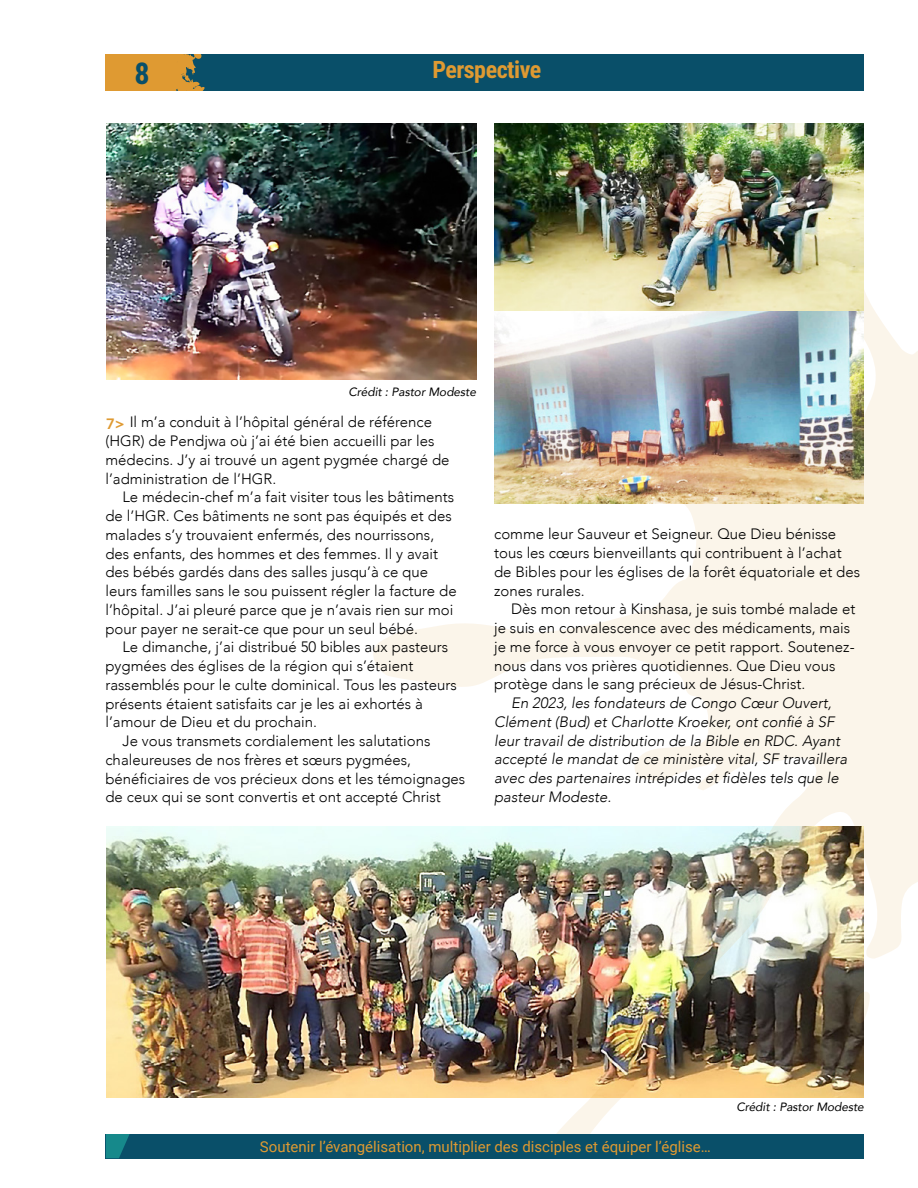
<style>
.page{position:relative;width:918px;height:1188px;background:#fff}
.page>*{position:absolute;margin:0;border:0;box-sizing:border-box;transform-origin:0 0}
.t1{font:700 30px "Roboto Condensed";color:#094f69}
.t2{font:700 24px "Roboto Condensed";letter-spacing:-.02em;color:#df9a32}
.t3{font:300 15px/18.8px "Avenir";color:#000}
.t4{font:italic 300 15px/18.8px "Avenir";color:#000}
.t5{font:15px "Roboto";color:#df9a32}
.t6{font:800 15px "Avenir";color:#df9a32}
.t7{font:italic 12px "Avenir";letter-spacing:-.005em;color:#000}
</style>
<div class="page">
<div style="left:106px;top:54px;width:758px;height:37px;background:#094f69"></div>
<svg style="left:106px;top:54px;width:99px;height:37px;background:#c69138"></svg>
<div style="left:106px;top:1134px;width:758px;height:24px;background:#094f69"></div>
<svg style="left:106px;top:1134px;width:24px;height:24px"></svg>
<img style="left:106px;top:826px;width:266px;height:271px">
<img style="left:372px;top:166px;width:546px;height:968px">
<img style="left:141px;top:999px;width:39px;height:46px">
<svg style="left:852px;top:990px;width:18px;height:35px"></svg>
<img style="left:494px;top:123px;width:370px;height:380px">
<img style="left:106px;top:123px;width:370px;height:257px">
<h1 class="t1" style="left:134px;top:52px;width:17px">8</h1>
<h2 class="t2" style="left:432px;top:52px;width:110px">Perspective</h2>
<p class="t7" style="left:348px;top:385px;width:129px">Crédit : Pastor Modeste</p>
<p class="t3" style="left:105px;top:413px;width:346px;text-indent:24px">Il m’a conduit à l’hôpital général de référence (HGR) de Pendjwa où j’ai été bien accueilli par les médecins. J’y ai trouvé un agent pygmée chargé de l’administration de l’HGR.</p>
<p class="t3" style="left:105px;top:488px;width:353px;text-indent:17px">Le médecin-chef m’a fait visiter tous les bâtiments de l’HGR. Ces bâtiments ne sont pas équipés et des malades s’y trouvaient enfermés, des nourrissons, des enfants, des hommes et des femmes. Il y avait des bébés gardés dans des salles jusqu’à ce que leurs familles sans le sou puissent régler la facture de l’hôpital. J’ai pleuré parce que je n’avais rien sur moi pour payer ne serait-ce que pour un seul bébé.</p>
<p class="t3" style="left:122px;top:638px;width:327px">Le dimanche, j’ai distribué 50 bibles aux pasteurs</p>
<p class="t3" style="left:105px;top:657px;width:309px">pygmées des églises de la région qui s’étaient</p>
<p class="t3" style="left:105px;top:675px;width:353px">rassemblés pour le culte dominical. Tous les pasteurs</p>
<p class="t3" style="left:105px;top:694px;width:319px">présents étaient satisfaits car je les ai exhortés à</p>
<p class="t3" style="left:105px;top:713px;width:213px">l’amour de Dieu et du prochain.</p>
<p class="t3" style="left:122px;top:732px;width:309px">Je vous transmets cordialement les salutations</p>
<p class="t3" style="left:105px;top:750px;width:307px">chaleureuses de nos frères et sœurs pygmées,</p>
<p class="t3" style="left:105px;top:769px;width:361px">bénéficiaires de vos précieux dons et les témoignages</p>
<p class="t3" style="left:105px;top:788px;width:337px">de ceux qui se sont convertis et ont accepté Christ</p>
<p class="t6" style="left:106px;top:412px;width:20px">7&gt;</p>
<p class="t3" style="left:494px;top:525px;width:368px">comme leur Sauveur et Seigneur. Que Dieu bénisse tous les cœurs bienveillants qui contribuent à l’achat de Bibles pour les églises de la forêt équatoriale et des zones rurales.</p>
<p class="t3" style="left:494px;top:600px;width:363px;text-indent:17px">Dès mon retour à Kinshasa, je suis tombé malade et je suis en convalescence avec des médicaments, mais je me force à vous envoyer ce petit rapport. Soutenez&shy;nous dans vos prières quotidiennes. Que Dieu vous protège dans le sang précieux de Jésus-Christ.</p>
<p class="t4" style="left:494px;top:694px;width:355px;text-indent:17px">En 2023, les fondateurs de Congo Cœur Ouvert, Clément (Bud) et Charlotte Kroeker, ont confié à SF leur travail de distribution de la Bible en RDC. Ayant accepté le mandat de ce ministère vital, SF travaillera avec des partenaires intrépides et fidèles tels que le pasteur Modeste.</p>
<p class="t7" style="left:736px;top:1100px;width:129px">Crédit : Pastor Modeste</p>
<p class="t5" style="left:260px;top:1136px;width:452px">Soutenir l’évangélisation, multiplier des disciples et équiper l’église…</p>
</div>
